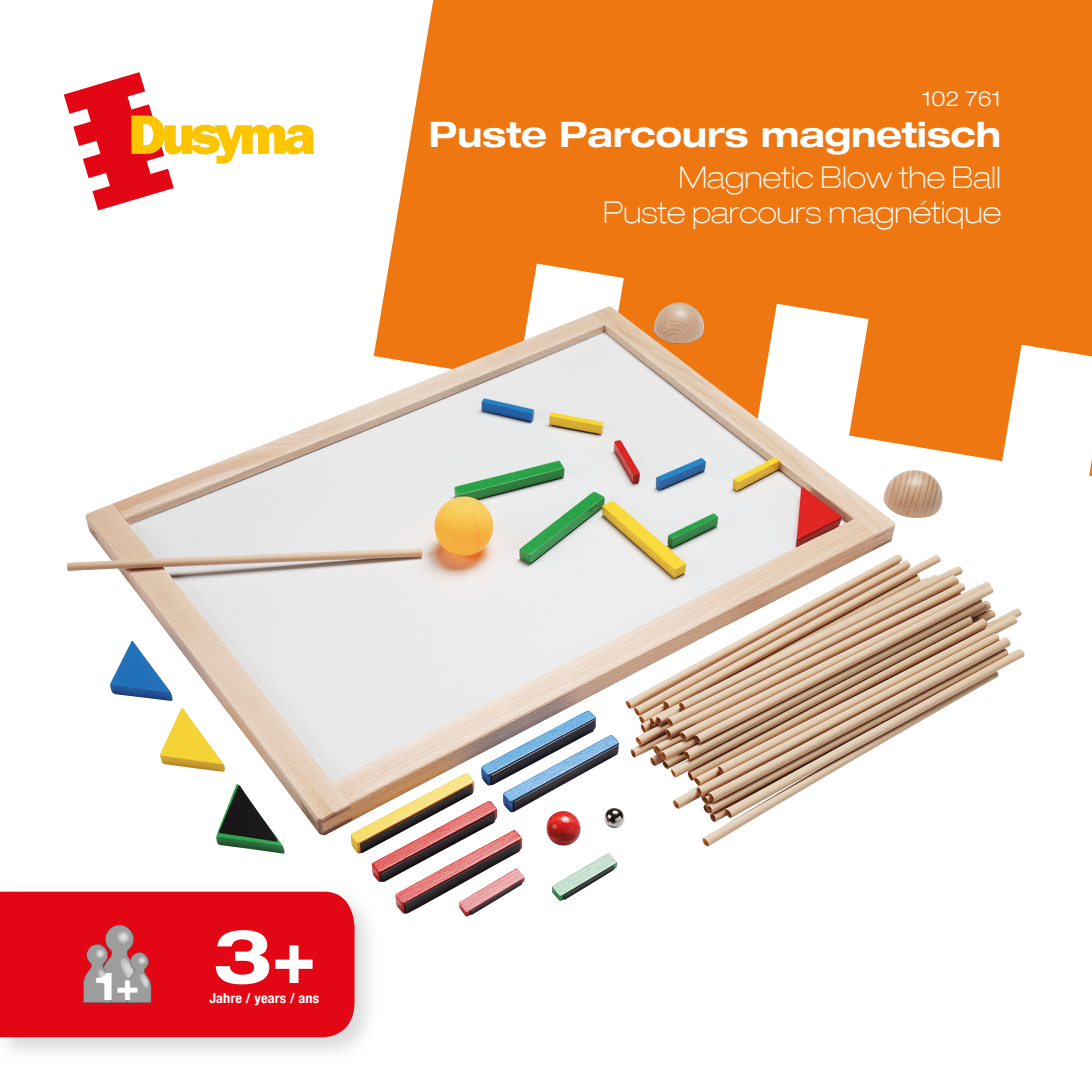
<style>
.page{position:relative;width:1092px;height:1092px;background:#fff}
.page>*{position:absolute;margin:0;border:0;box-sizing:border-box;transform-origin:0 0}
.t1{font:700 expanded 39.25px "Helvetica Neue LT Com";color:#fff}
.t2{font:700 expanded 35px "Helvetica Neue LT Com";letter-spacing:-.01em;color:#fff}
.t3{font:100 expanded 30px/35px "Helvetica Neue LT Com";color:#fff;text-align:right}
.t4{font:300 expanded 21px "Helvetica Neue LT Com";color:#fff}
.t5{font:700 condensed 13.75px "Helvetica Neue LT Com";letter-spacing:.01em;color:#fff;scale:1.05 1}
</style>
<div class="page">
<svg style="left:382px;top:0;width:709px;height:476px;background:#f08225"></svg>
<div style="left:0;top:891px;width:355px;height:147px;background:#e30614"></div>
<svg style="left:82px;top:924px;width:71px;height:78px;background:#b47074"></svg>
<svg style="left:64px;top:72px;width:250px;height:138px"></svg>
<img style="left:67px;top:302px;width:958px;height:545px">
<p class="t4" style="left:922px;top:85px;width:80px">102 761</p>
<p class="t2" style="left:429px;top:111px;width:574px">Puste Parcours magnetisch</p>
<p class="t3" style="left:603px;top:160px;width:399px">Magnetic Blow the Ball<br>Puste parcours magnétique</p>
<h1 class="t1" style="left:95px;top:959px;width:223px">1+ <sup>3+</sup></h1>
<p class="t5" style="left:209px;top:989px;width:106px">Jahre / years / ans</p>
</div>
